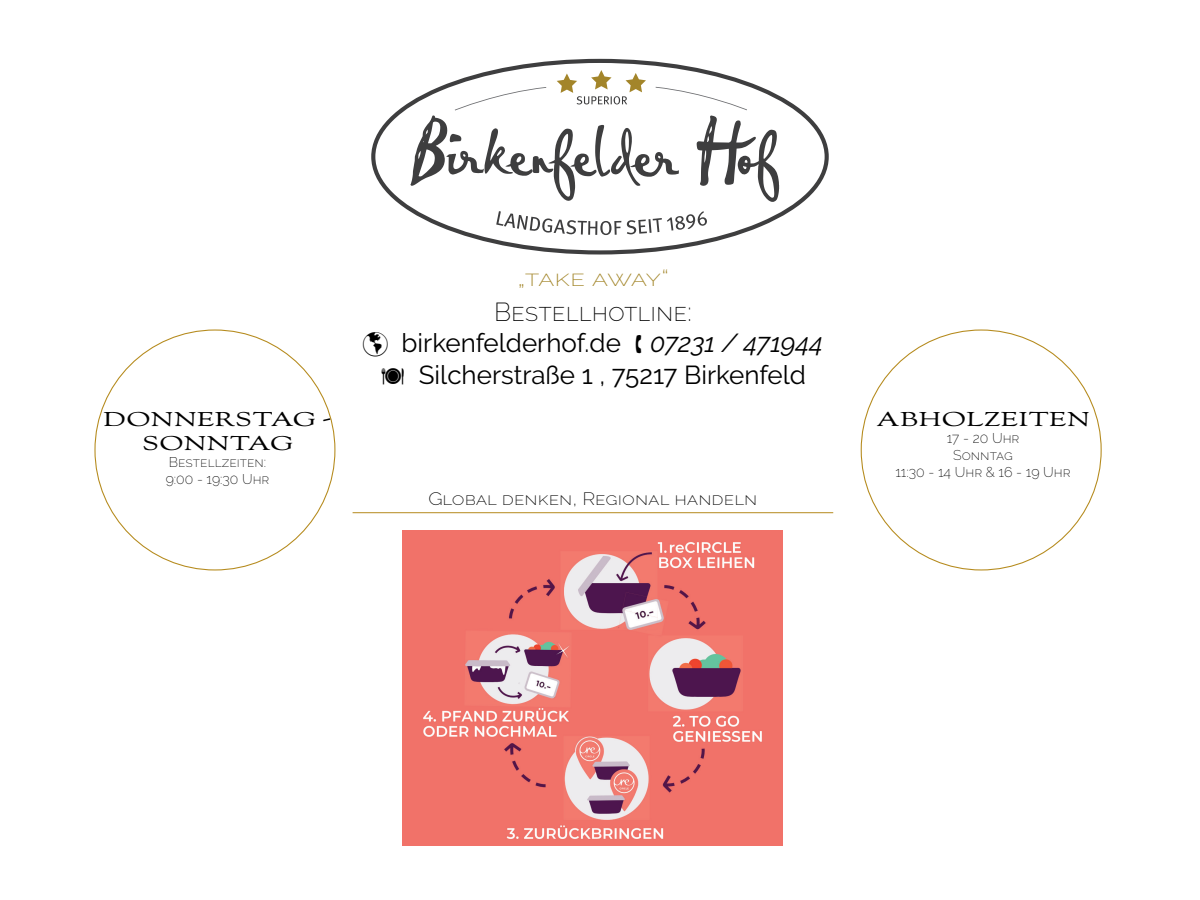
<style>
.page{position:relative;width:1200px;height:900px;background:#fff}
.page>*{position:absolute;margin:0;border:0;box-sizing:border-box;transform-origin:0 0}
.t1{font:25.95px "Raleway";color:#000}
.t2{font:200 25.95px "Raleway";color:#000}
.t3{font:200 22.8px "Raleway";letter-spacing:-.05em;color:#a3862a;scale:1.25 1}
.t4{font:19.8px "OFL Goudy St M";letter-spacing:.02em;color:#000;scale:1.44 1}
.t5{font:19.65px/23.5px "OFL Goudy St M";letter-spacing:.02em;color:#000;text-align:center;scale:1.44 1}
.t6{font:200 17.85px "Raleway";color:#000;scale:1.11 1}
.t7{font:200 14.1px "Raleway";color:#000}
.s1{font-style:italic}
</style>
<div class="page">
<svg style="left:371px;top:59px;width:458px;height:196px"></svg>
<svg style="left:496px;top:211px;width:211px;height:24px"></svg>
<img style="left:403px;top:530px;width:380px;height:315px">
<hr style="left:353px;top:512px;width:480px;height:1px;background:#b58a1c">
<p class="t5" style="left:104px;top:409px;width:160px">DONNERSTAG -<br>SONNTAG</p>
<p class="t7" style="left:169px;top:453px;width:99px">Bestellzeiten:</p>
<p class="t7" style="left:166px;top:470px;width:105px">9:00 - 19:30 Uhr</p>
<p class="t3" style="left:517px;top:264px;width:123px">„take away“</p>
<p class="t2" style="left:494px;top:297px;width:199px">Bestellhotline:</p>
<p class="t1" style="left:363px;top:328px;width:462px">☑ birkenfelderhof.de <span class="s1">07231 / 471944</span></p>
<p class="t1" style="left:419px;top:359px;width:389px">Silcherstraße 1 , 75217 Birkenfeld</p>
<p class="t6" style="left:428px;top:488px;width:298px">Global denken, Regional handeln</p>
<p class="t4" style="left:876px;top:407px;width:150px">ABHOLZEITEN</p>
<p class="t7" style="left:947px;top:430px;width:74px">17 - 20 Uhr</p>
<p class="t7" style="left:953px;top:447px;width:61px">Sonntag</p>
<p class="t7" style="left:895px;top:464px;width:177px">11:30 - 14 Uhr &amp; 16 - 19 Uhr</p>
</div>
